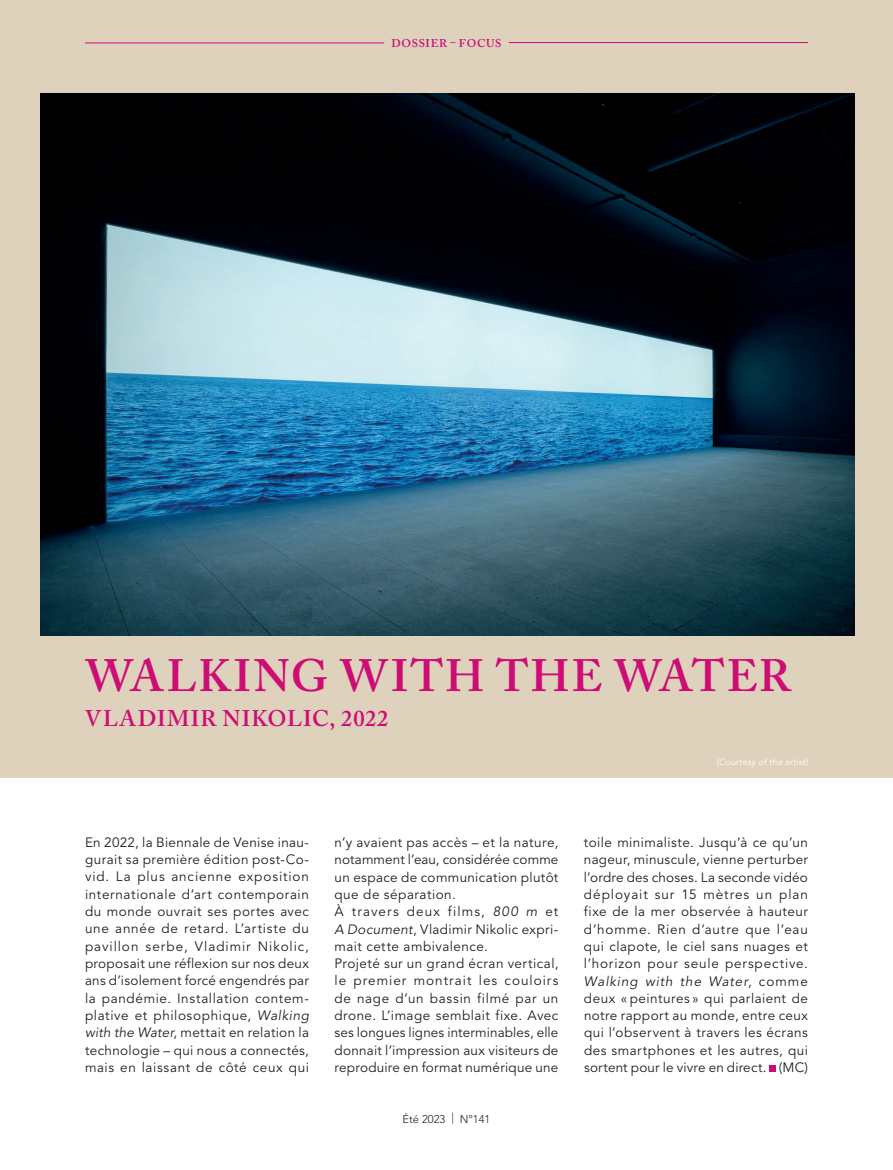
<style>
.page{position:relative;width:893px;height:1170px;background:#fff}
.page>*{position:absolute;margin:0;border:0;box-sizing:border-box;transform-origin:0 0}
.t1{font:600 45px "Adobe Caslon Pro";letter-spacing:.045em;color:#cd0c75}
.t2{font:600 22.5px "Adobe Caslon Pro";letter-spacing:.04em;color:#cd0c75}
.t3{font:13.5px/17.2px "Avenir LT Std";letter-spacing:.03em;color:#231f20;text-align:justify}
.t4{font:300 11.25px "Avenir LT Std";color:#231f20}
.t5{font:600 11.25px "Adobe Caslon Pro";letter-spacing:.06em;color:#cd0c75}
.t6{font:italic 9px "Avenir LT Std";letter-spacing:.02em;color:#fff}
.s1{font-style:italic}
</style>
<div class="page">
<svg style="left:770px;top:1065px;width:6px;height:6px"></svg>
<div style="left:0;top:0;width:893px;height:777px;background:#dfd2bc"></div>
<img style="left:41px;top:93px;width:813px;height:543px">
<hr style="left:509px;top:42px;width:299px;height:1px;background:#cd0c75">
<hr style="left:85px;top:43px;width:299px;height:1px;background:#cd0c75">
<p class="t5" style="left:391px;top:36px;width:112px">DOSSIER – FOCUS</p>
<h1 class="t1" style="left:85px;top:649px;width:707px">WALKING WITH THE WATER</h1>
<h2 class="t2" style="left:85px;top:704px;width:305px">VLADIMIR NIKOLIC, 2022</h2>
<p class="t6" style="left:716px;top:756px;width:93px">(Courtesy of the artist)</p>
<p class="t3" style="left:85px;top:833px;width:225px">En 2022, la Biennale de Venise inau&shy;gurait sa première édition post-Co&shy;vid. La plus ancienne exposition internationale d’art contemporain du monde ouvrait ses portes avec une année de retard. L’artiste du pavillon serbe, Vladimir Nikolic, proposait une réflexion sur nos deux ans d’isolement forcé engendrés par la pandémie. Installation contem&shy;plative et philosophique, <span class="s1">Walking with the Water</span>, mettait en relation la technologie – qui nous a connectés, mais en laissant de côté ceux qui</p>
<p class="t3" style="left:334px;top:834px;width:225px;text-align:left">n’y avaient pas accès – et la nature, notamment l’eau, considérée comme un espace de communication plutôt que de séparation.<br>À travers deux films, <span class="s1">800 m</span> et <span class="s1">A Document</span>, Vladimir Nikolic expri&shy;mait cette ambivalence.<br>Projeté sur un grand écran vertical, le premier montrait les couloirs de nage d’un bassin filmé par un drone. L’image semblait fixe. Avec ses longues lignes interminables, elle donnait l’impression aux visiteurs de reproduire en format numérique une</p>
<p class="t3" style="left:584px;top:834px;width:225px">toile minimaliste. Jusqu’à ce qu’un nageur, minuscule, vienne perturber l’ordre des choses. La seconde vidéo déployait sur 15 mètres un plan fixe de la mer observée à hauteur d’homme. Rien d’autre que l’eau qui clapote, le ciel sans nuages et l’horizon pour seule perspective.<br><span class="s1">Walking with the Water</span>, comme deux « peintures » qui parlaient de notre rapport au monde, entre ceux qui l’observent à travers les écrans des smartphones et les autres, qui sortent pour le vivre en direct. (MC)</p>
<p class="t4" style="left:402px;top:1111px;width:89px">Été 2023 | N°141</p>
</div>
